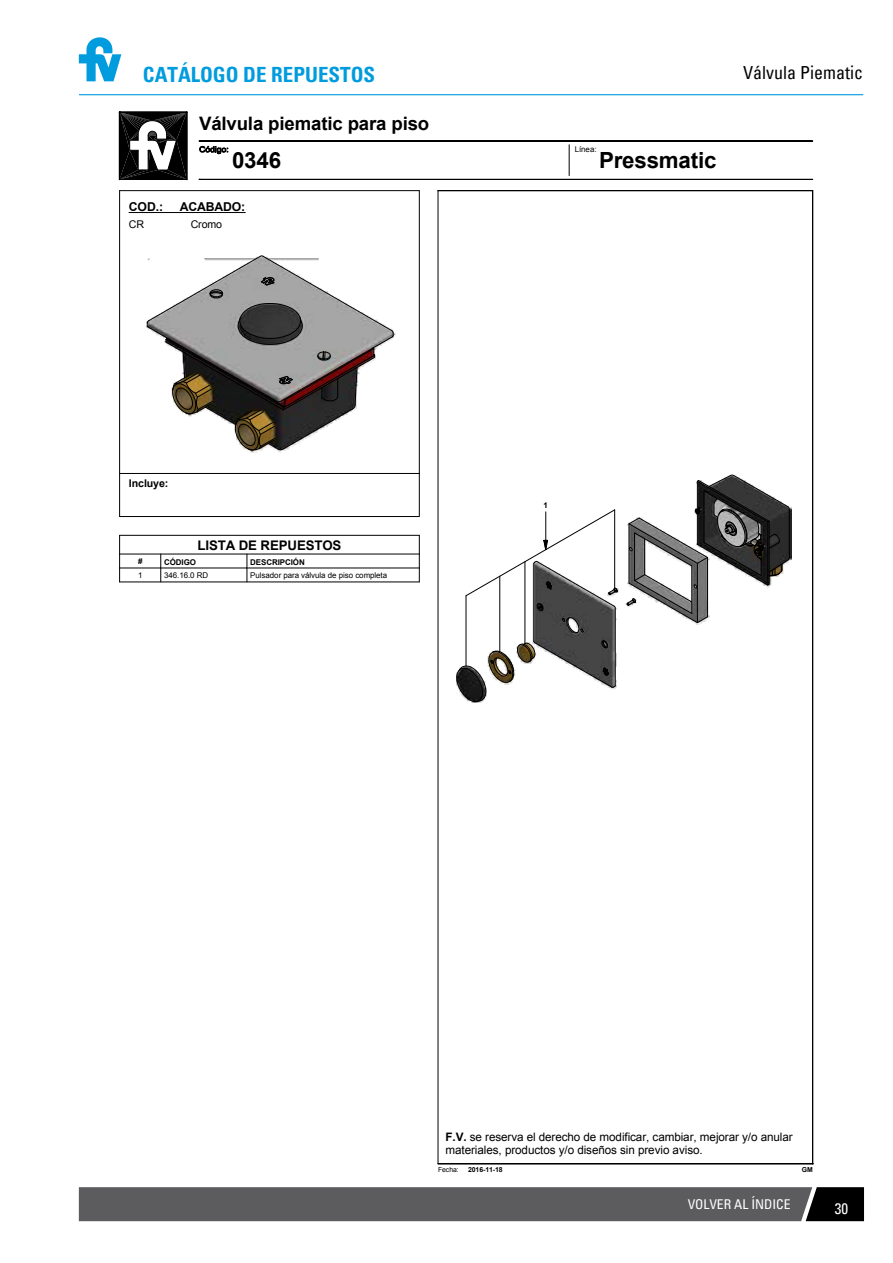
<style>
.page{position:relative;width:893px;height:1263px;background:#fff}
.page>*{position:absolute;margin:0;border:0;box-sizing:border-box;transform-origin:0 0}
.t1{font:700 22.35px "Arial";letter-spacing:-.015em;color:#000}
.t2{font:700 condensed 21px "Univers";color:#009cde}
.t3{font:700 18.6px "Arial";letter-spacing:-.015em;color:#000}
.t4{font:condensed 18px "Univers";color:#000}
.t5{font:condensed 15px "Univers";color:#fff}
.t6{font:condensed 13.5px "Univers";color:#fff}
.t7{font:700 13.2px "Arial";letter-spacing:-.015em;color:#000}
.t8{font:700 12.15px "Arial";letter-spacing:-.015em;color:#000}
.t9{font:11.7px/13px "Arial";letter-spacing:-.01em;color:#000}
.t10{font:700 10.65px "Arial";letter-spacing:-.01em;color:#000}
.t11{font:10.65px "Arial";letter-spacing:-.01em;color:#000}
.t12{font:7.95px "Arial";letter-spacing:-.01em;color:#000}
.t13{font:700 7.95px "Arial";letter-spacing:-.015em;color:#000}
.t14{font:700 6.9px "Arial";letter-spacing:-.01em;color:#000}
.t15{font:6.9px "Arial";letter-spacing:-.015em;color:#000}
.t16{font:700 6.75px "Arial";color:#000}
.s1{font-weight:700}
</style>
<div class="page">
<svg style="left:79px;top:1187px;width:785px;height:34px;background:#57575a"></svg>
<svg style="left:79px;top:37px;width:42px;height:44px"></svg>
<hr style="left:79px;top:94px;width:784px;height:1px;background:#009cde">
<img style="left:145px;top:254px;width:647px;height:449px">
<svg style="left:626px;top:474px;width:164px;height:150px"></svg>
<svg style="left:562px;top:617px;width:22px;height:17px"></svg>
<svg style="left:451px;top:640px;width:165px;height:62px"></svg>
<hr style="left:533px;top:564px;width:1px;height:77px;background:#000">
<hr style="left:615px;top:608px;width:1px;height:77px;background:#000">
<hr style="left:120px;top:535px;width:299px;height:1px;background:#000">
<hr style="left:120px;top:554px;width:299px;height:1px;background:#000">
<hr style="left:120px;top:568px;width:299px;height:1px;background:#000">
<hr style="left:120px;top:582px;width:299px;height:1px;background:#000">
<svg style="left:419px;top:535px;width:1px;height:47px"></svg>
<svg style="left:247px;top:554px;width:1px;height:28px"></svg>
<svg style="left:160px;top:554px;width:1px;height:28px"></svg>
<svg style="left:119px;top:535px;width:1px;height:47px"></svg>
<svg style="left:119px;top:112px;width:69px;height:68px"></svg>
<div style="left:199px;top:179px;width:614px;height:1px;border:1px solid #000"></div>
<hr style="left:569px;top:145px;width:1px;height:31px;background:#000">
<svg style="left:119px;top:190px;width:301px;height:327px"></svg>
<hr style="left:120px;top:190px;width:299px;height:1px;background:#000">
<hr style="left:438px;top:191px;width:1px;height:973px;background:#000">
<hr style="left:813px;top:191px;width:1px;height:973px;background:#000">
<div style="left:812px;top:191px;width:1px;height:973px;border:1px solid #000"></div>
<div style="left:199px;top:141px;width:614px;height:1px;border:1px solid #000"></div>
<svg style="left:198px;top:141px;width:30px;height:13px"></svg>
<hr style="left:129px;top:212px;width:116px;height:1px;background:#000">
<hr style="left:525px;top:562px;width:1px;height:81px;background:#000">
<hr style="left:499px;top:576px;width:1px;height:76px;background:#000">
<hr style="left:466px;top:596px;width:1px;height:70px;background:#000">
<svg style="left:465px;top:509px;width:153px;height:102px"></svg>
<h2 class="t2" style="left:143px;top:61px;width:234px">CATÁLOGO DE REPUESTOS</h2>
<h3 class="t3" style="left:199px;top:111px;width:232px">Válvula piematic para piso</h3>
<p class="t12" style="left:575px;top:144px;width:23px">Línea:</p>
<h1 class="t1" style="left:232px;top:145px;width:51px">0346</h1>
<h1 class="t1" style="left:599px;top:146px;width:119px">Pressmatic</h1>
<p class="t8" style="left:129px;top:198px;width:36px">COD.:</p>
<p class="t8" style="left:180px;top:198px;width:67px">ACABADO:</p>
<p class="t11" style="left:129px;top:217px;width:17px">CR</p>
<p class="t11" style="left:191px;top:217px;width:33px">Cromo</p>
<h3 class="t4" style="left:743px;top:61px;width:121px">Válvula Piematic</h3>
<p class="t10" style="left:129px;top:476px;width:41px">Incluye:</p>
<p class="t7" style="left:197px;top:536px;width:146px">LISTA DE REPUESTOS</p>
<p class="t13" style="left:138px;top:556px;width:6px">#</p>
<p class="t13" style="left:164px;top:556px;width:33px">CÓDIGO</p>
<p class="t13" style="left:250px;top:556px;width:56px">DESCRIPCIÓN</p>
<p class="t12" style="left:138px;top:570px;width:6px">1</p>
<p class="t12" style="left:164px;top:570px;width:46px">346.16.0 RD</p>
<p class="t12" style="left:250px;top:570px;width:138px">Pulsador para válvula de piso completa</p>
<p class="t13" style="left:544px;top:499px;width:6px">1</p>
<p class="t9" style="left:445px;top:1130px;width:349px"><span class="s1">F.V.</span> se reserva el derecho de modificar, cambiar, mejorar y/o anular materiales, productos y/o diseños sin previo aviso.</p>
<p class="t15" style="left:438px;top:1165px;width:22px">Fecha:</p>
<p class="t14" style="left:468px;top:1165px;width:36px">2016-11-18</p>
<p class="t16" style="left:802px;top:1165px;width:13px">GM</p>
<p class="t6" style="left:688px;top:1196px;width:104px">VOLVER AL ÍNDICE</p>
<p class="t5" style="left:835px;top:1199px;width:15px">30</p>
</div>
